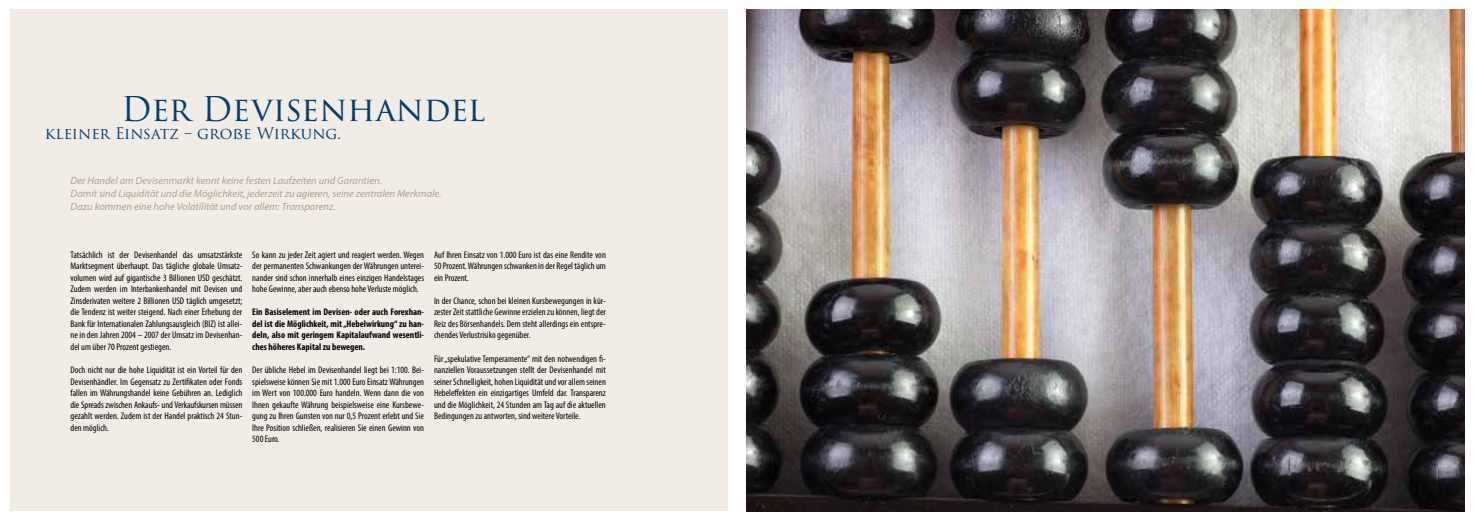
<style>
.page{position:relative;width:1474px;height:521px;background:#fff}
.page>*{position:absolute;margin:0;border:0;box-sizing:border-box;transform-origin:0 0}
.t1{font:33.25px "Trajan Pro 3";color:#003d71}
.t2{font:15.75px "Trajan Pro 3";color:#003d71}
.t3{font:italic 10.5px/12.6px "Myriad Pro";color:#b29f8f}
.t4{font:condensed 9.62px/11.5px "Myriad Pro";color:#000;text-align:justify}
.t5{font:700 condensed 9.62px/11.5px "Myriad Pro";color:#000;text-align:justify}
</style>
<div class="page">
<div style="left:10px;top:10px;width:717px;height:501px;background:#f1ede6"></div>
<img style="left:747px;top:10px;width:716px;height:501px">
<h1 class="t1" style="left:121px;top:86px;width:365px">Der Devisenhandel</h1>
<h2 class="t2" style="left:45px;top:123px;width:298px">kleiner Einsatz – große Wirkung.</h2>
<p class="t3" style="left:70px;top:174px;width:372px">Der Handel am Devisenmarkt kennt keine festen Laufzeiten und Garantien.<br>Damit sind Liquidität und die Möglichkeit, jederzeit zu agieren, seine zentralen Merkmale.<br>Dazu kommen eine hohe Volatilität und vor allem: Transparenz.</p>
<p class="t4" style="left:70px;top:248px;width:173px">Tatsächlich ist der Devisenhandel das umsatzstärkste Marktsegment überhaupt. Das tägliche globale Umsatz&shy;volumen wird auf gigantische 3 Billionen USD geschätzt.<br>Zudem werden im Interbankenhandel mit Devisen und Zinsderivaten weitere 2 Billionen USD täglich umgesetzt; die Tendenz ist weiter steigend. Nach einer Erhebung der Bank für Internationalen Zahlungsausgleich (BIZ) ist allei&shy;ne in den Jahren 2004 – 2007 der Umsatz im Devisenhan&shy;del um über 70 Prozent gestiegen.</p>
<p class="t4" style="left:70px;top:364px;width:173px">Doch nicht nur die hohe Liquidität ist ein Vorteil für den Devisenhändler. Im Gegensatz zu Zertifikaten oder Fonds fallen im Währungshandel keine Gebühren an. Lediglich die Spreads zwischen Ankaufs- und Verkaufskursen müssen gezahlt werden. Zudem ist der Handel praktisch 24 Stun&shy;den möglich.</p>
<p class="t4" style="left:434px;top:248px;width:173px">Auf Ihren Einsatz von 1.000 Euro ist das eine Rendite von 50 Prozent. Währungen schwanken in der Regel täglich um ein Prozent.</p>
<p class="t4" style="left:434px;top:295px;width:173px">In der Chance, schon bei kleinen Kursbewegungen in kür&shy;zester Zeit stattliche Gewinne erzielen zu können, liegt der Reiz des Börsenhandels. Dem steht allerdings ein entspre&shy;chendes Verlustrisiko gegenüber.</p>
<p class="t4" style="left:434px;top:352px;width:173px">Für „spekulative Temperamente“ mit den notwendigen fi&shy;nanziellen Voraussetzungen stellt der Devisenhandel mit seiner Schnelligkeit, hohen Liquidität und vor allem seinen Hebeleffekten ein einzigartiges Umfeld dar. Transparenz und die Möglichkeit, 24 Stunden am Tag auf die aktuellen Bedingungen zu antworten, sind weitere Vorteile.</p>
<p class="t4" style="left:252px;top:248px;width:173px">So kann zu jeder Zeit agiert und reagiert werden. Wegen der permanenten Schwankungen der Währungen unterei&shy;nander sind schon innerhalb eines einzigen Handelstages hohe Gewinne, aber auch ebenso hohe Verluste möglich.</p>
<p class="t5" style="left:252px;top:306px;width:173px">Ein Basiselement im Devisen- oder auch Forexhan&shy;del ist die Möglichkeit, mit „Hebelwirkung“ zu han&shy;deln, also mit geringem Kapitalaufwand wesentli&shy;ches höheres Kapital zu bewegen.</p>
<p class="t4" style="left:252px;top:364px;width:173px">Der übliche Hebel im Devisenhandel liegt bei 1:100. Bei&shy;spielsweise können Sie mit 1.000 Euro Einsatz Währungen im Wert von 100.000 Euro handeln. Wenn dann die von Ihnen gekaufte Währung beispielsweise eine Kursbewe&shy;gung zu Ihren Gunsten von nur 0,5 Prozent erlebt und Sie Ihre Position schließen, realisieren Sie einen Gewinn von 500 Euro.</p>
</div>
